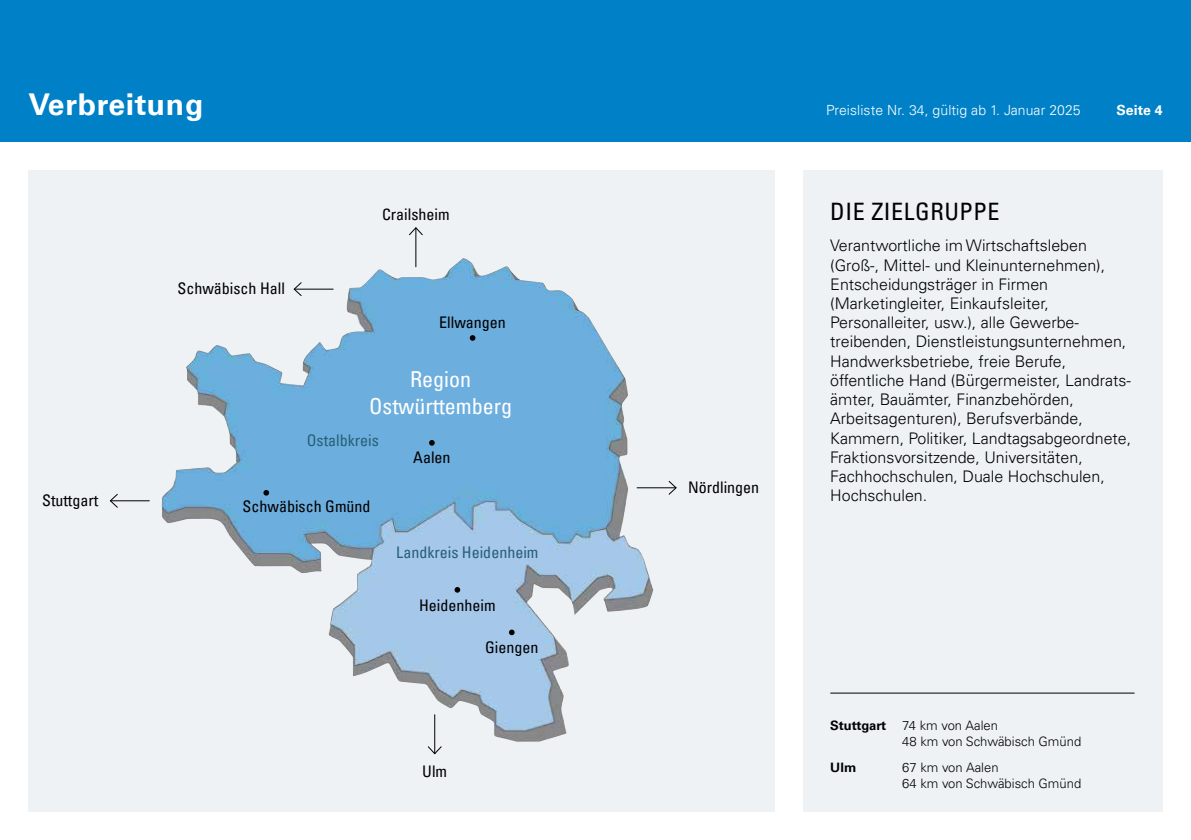
<style>
.page{position:relative;width:1191px;height:840px;background:#fff}
.page>*{position:absolute;margin:0;border:0;box-sizing:border-box;transform-origin:0 0}
.t1{font:700 30px "Univers LT Pro 65";letter-spacing:.025em;color:#fff}
.t2{font:condensed 24px "Univers LT Pro";letter-spacing:.025em;color:#000}
.t3{font:condensed 22px/26.4px "Univers LT Pro";color:#fff;text-align:center}
.t4{font:300 16px/19.2px "Univers LT Pro 45";color:#000}
.t5{font:condensed 16px "Univers LT Pro";color:#000}
.t6{font:condensed 16px "Univers LT Pro";color:#286075}
.t7{font:300 14px "Univers LT Pro 45";letter-spacing:.005em;color:#fff}
.t8{font:700 14px "Univers LT Pro 65";letter-spacing:.005em;color:#fff}
.t9{font:300 13px/15.6px "Univers LT Pro 45";color:#000}
.t10{font:700 13px "Univers LT Pro 65";color:#000}
.s1{font-family:"Univers LT Pro 65";font-weight:700}
</style>
<div class="page">
<div style="left:0;top:0;width:1191px;height:142px;background:#0081c7"></div>
<div style="left:803px;top:170px;width:359px;height:641px;background:#eef2f4"></div>
<svg style="left:28px;top:170px;width:747px;height:641px;background:#d8e5ee"></svg>
<img style="left:162px;top:269px;width:288px;height:304px">
<hr style="left:294px;top:288px;width:39px;height:1px;background:#000">
<svg style="left:293px;top:281px;width:9px;height:16px"></svg>
<hr style="left:415px;top:228px;width:1px;height:39px;background:#000">
<svg style="left:408px;top:226px;width:16px;height:10px"></svg>
<hr style="left:110px;top:500px;width:39px;height:1px;background:#000">
<svg style="left:109px;top:492px;width:10px;height:16px"></svg>
<hr style="left:434px;top:714px;width:1px;height:39px;background:#000">
<svg style="left:427px;top:745px;width:15px;height:9px"></svg>
<hr style="left:637px;top:487px;width:39px;height:1px;background:#000">
<svg style="left:667px;top:479px;width:10px;height:16px"></svg>
<svg style="left:263px;top:489px;width:6px;height:6px"></svg>
<svg style="left:429px;top:440px;width:6px;height:5px"></svg>
<svg style="left:470px;top:335px;width:5px;height:5px"></svg>
<svg style="left:454px;top:586px;width:6px;height:6px"></svg>
<svg style="left:509px;top:629px;width:5px;height:6px"></svg>
<hr style="left:830px;top:692px;width:304px;height:1px;background:#000">
<h1 class="t1" style="left:28px;top:83px;width:176px">Verbreitung</h1>
<p class="t7" style="left:826px;top:101px;width:256px">Preisliste Nr. 34, gültig ab 1. Januar 2025</p>
<p class="t8" style="left:1116px;top:100px;width:48px">Seite 4</p>
<p class="t5" style="left:382px;top:204px;width:69px">Crailsheim</p>
<p class="t5" style="left:177px;top:278px;width:109px">Schwäbisch Hall</p>
<p class="t5" style="left:439px;top:311px;width:68px">Ellwangen</p>
<h3 class="t3" style="left:369px;top:365px;width:144px">Region<br>Ostwürttemberg</h3>
<p class="t6" style="left:307px;top:429px;width:73px">Ostalbkreis</p>
<p class="t5" style="left:413px;top:446px;width:39px">Aalen</p>
<p class="t5" style="left:42px;top:489px;width:58px">Stuttgart</p>
<p class="t5" style="left:242px;top:496px;width:129px">Schwäbisch Gmünd</p>
<p class="t6" style="left:396px;top:541px;width:144px">Landkreis Heidenheim</p>
<p class="t5" style="left:419px;top:595px;width:78px">Heidenheim</p>
<p class="t5" style="left:485px;top:636px;width:55px">Giengen</p>
<p class="t5" style="left:422px;top:760px;width:26px">Ulm</p>
<p class="t5" style="left:688px;top:476px;width:73px">Nördlingen</p>
<h2 class="t2" style="left:830px;top:196px;width:171px">DIE ZIELGRUPPE</h2>
<p class="t4" style="left:830px;top:235px;width:302px">Verantwortliche im Wirtschaftsleben (Groß-, Mittel- und Kleinunternehmen), Entscheidungsträger in Firmen (Marketingleiter, Einkaufsleiter, Personalleiter, usw.), alle Gewerbe&shy;treibenden, Dienstleistungsunternehmen, Handwerksbetriebe, freie Berufe, öffentliche Hand (Bürgermeister, Landrats&shy;ämter, Bauämter, Finanzbehörden, Arbeitsagenturen), Berufsverbände, Kammern, Politiker, Landtagsabgeordnete, Fraktionsvorsitzende, Universitäten, Fachhochschulen, Duale Hochschulen, Hochschulen.</p>
<p class="t9" style="left:902px;top:717px;width:180px;text-indent:-72px"><span class="s1">Stuttgart</span> 74 km von Aalen<br>48 km von Schwäbisch Gmünd</p>
<p class="t10" style="left:830px;top:758px;width:28px">Ulm</p>
<p class="t9" style="left:902px;top:759px;width:180px">67 km von Aalen<br>64 km von Schwäbisch Gmünd</p>
</div>
